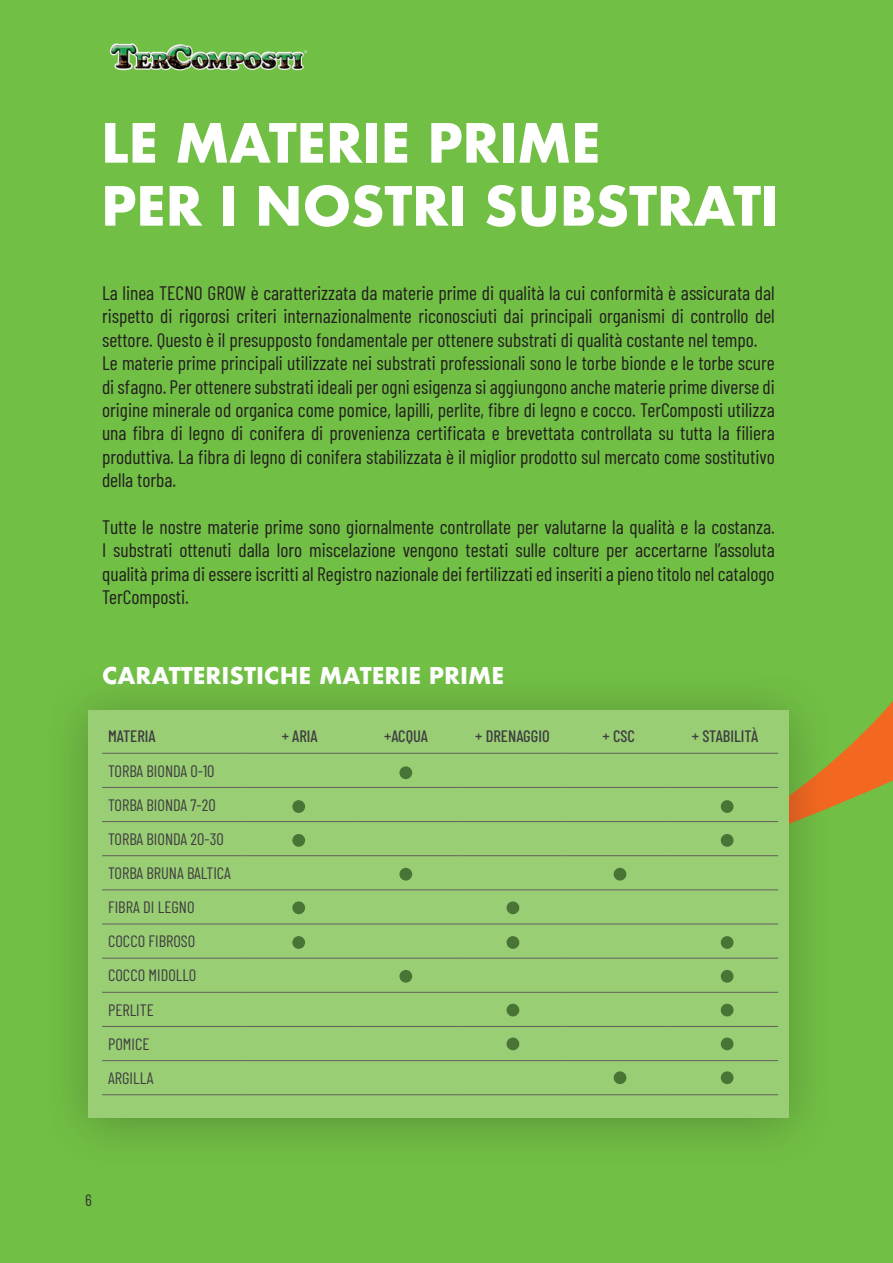
<style>
.page{position:relative;width:893px;height:1263px;background:#71bf44}
.page>*{position:absolute;margin:0;border:0;box-sizing:border-box;transform-origin:0 0}
.t1{font:700 52.5px "Futura";letter-spacing:-.01em;color:#fff}
.t2{font:700 22.5px "Futura";color:#fff}
.t3{font:19.5px/23.4px "Barlow Condensed";color:#231f20;text-align:justify}
.t4{font:16.5px "Barlow Condensed";color:#3e3e3f}
.t5{font:500 16.5px "Barlow Condensed";color:#3e3e3f}
.t6{font:16.5px "Barlow Condensed";color:#363536}
</style>
<div class="page">
<svg style="left:836px;top:701px;width:57px;height:104px;fill:#f36821"></svg>
<img style="left:109px;top:43px;width:198px;height:28px">
<div style="left:41px;top:667px;width:795px;height:503px;background:#231f20;opacity:.29"></div>
<div style="left:88px;top:711px;width:701px;height:407px;background:#9ace75"></div>
<hr style="left:102px;top:753px;width:145px;height:1px;background:#64605b">
<hr style="left:247px;top:753px;width:106px;height:1px;background:#64605b">
<hr style="left:353px;top:753px;width:106px;height:1px;background:#64605b">
<hr style="left:459px;top:753px;width:107px;height:1px;background:#64605b">
<hr style="left:566px;top:753px;width:106px;height:1px;background:#64605b">
<hr style="left:672px;top:753px;width:106px;height:1px;background:#64605b">
<hr style="left:102px;top:787px;width:145px;height:1px;background:#64605b">
<hr style="left:247px;top:787px;width:106px;height:1px;background:#64605b">
<hr style="left:353px;top:787px;width:106px;height:1px;background:#64605b">
<hr style="left:459px;top:787px;width:107px;height:1px;background:#64605b">
<hr style="left:566px;top:787px;width:106px;height:1px;background:#64605b">
<hr style="left:672px;top:787px;width:106px;height:1px;background:#64605b">
<hr style="left:102px;top:821px;width:145px;height:1px;background:#64605b">
<hr style="left:247px;top:821px;width:106px;height:1px;background:#64605b">
<hr style="left:353px;top:821px;width:106px;height:1px;background:#64605b">
<hr style="left:459px;top:821px;width:107px;height:1px;background:#64605b">
<hr style="left:566px;top:821px;width:106px;height:1px;background:#64605b">
<hr style="left:672px;top:821px;width:106px;height:1px;background:#64605b">
<hr style="left:102px;top:855px;width:145px;height:1px;background:#64605b">
<hr style="left:247px;top:855px;width:106px;height:1px;background:#64605b">
<hr style="left:353px;top:855px;width:106px;height:1px;background:#64605b">
<hr style="left:459px;top:855px;width:107px;height:1px;background:#64605b">
<hr style="left:566px;top:855px;width:106px;height:1px;background:#64605b">
<hr style="left:672px;top:855px;width:106px;height:1px;background:#64605b">
<hr style="left:102px;top:889px;width:145px;height:1px;background:#64605b">
<hr style="left:247px;top:889px;width:106px;height:1px;background:#64605b">
<hr style="left:353px;top:889px;width:106px;height:1px;background:#64605b">
<hr style="left:459px;top:889px;width:107px;height:1px;background:#64605b">
<hr style="left:566px;top:889px;width:106px;height:1px;background:#64605b">
<hr style="left:672px;top:889px;width:106px;height:1px;background:#64605b">
<hr style="left:102px;top:924px;width:145px;height:1px;background:#64605b">
<hr style="left:247px;top:924px;width:106px;height:1px;background:#64605b">
<hr style="left:353px;top:924px;width:106px;height:1px;background:#64605b">
<hr style="left:459px;top:924px;width:107px;height:1px;background:#64605b">
<hr style="left:566px;top:924px;width:106px;height:1px;background:#64605b">
<hr style="left:672px;top:924px;width:106px;height:1px;background:#64605b">
<hr style="left:102px;top:958px;width:145px;height:1px;background:#64605b">
<hr style="left:247px;top:958px;width:106px;height:1px;background:#64605b">
<hr style="left:353px;top:958px;width:106px;height:1px;background:#64605b">
<hr style="left:459px;top:958px;width:107px;height:1px;background:#64605b">
<hr style="left:566px;top:958px;width:106px;height:1px;background:#64605b">
<hr style="left:672px;top:958px;width:106px;height:1px;background:#64605b">
<hr style="left:102px;top:992px;width:145px;height:1px;background:#64605b">
<hr style="left:247px;top:992px;width:106px;height:1px;background:#64605b">
<hr style="left:353px;top:992px;width:106px;height:1px;background:#64605b">
<hr style="left:459px;top:992px;width:107px;height:1px;background:#64605b">
<hr style="left:566px;top:992px;width:106px;height:1px;background:#64605b">
<hr style="left:672px;top:992px;width:106px;height:1px;background:#64605b">
<hr style="left:102px;top:1026px;width:145px;height:1px;background:#64605b">
<hr style="left:247px;top:1026px;width:106px;height:1px;background:#64605b">
<hr style="left:353px;top:1026px;width:106px;height:1px;background:#64605b">
<hr style="left:459px;top:1026px;width:107px;height:1px;background:#64605b">
<hr style="left:566px;top:1026px;width:106px;height:1px;background:#64605b">
<hr style="left:672px;top:1026px;width:106px;height:1px;background:#64605b">
<hr style="left:102px;top:1060px;width:145px;height:1px;background:#64605b">
<hr style="left:247px;top:1060px;width:106px;height:1px;background:#64605b">
<hr style="left:353px;top:1060px;width:106px;height:1px;background:#64605b">
<hr style="left:459px;top:1060px;width:107px;height:1px;background:#64605b">
<hr style="left:566px;top:1060px;width:106px;height:1px;background:#64605b">
<hr style="left:672px;top:1060px;width:106px;height:1px;background:#64605b">
<hr style="left:102px;top:1094px;width:145px;height:1px;background:#64605b">
<hr style="left:247px;top:1094px;width:106px;height:1px;background:#64605b">
<hr style="left:353px;top:1094px;width:106px;height:1px;background:#64605b">
<hr style="left:459px;top:1094px;width:107px;height:1px;background:#64605b">
<hr style="left:566px;top:1094px;width:106px;height:1px;background:#64605b">
<hr style="left:672px;top:1094px;width:106px;height:1px;background:#64605b">
<div style="left:399px;top:766px;width:13px;height:13px;background:#487436;border-radius:50%"></div>
<div style="left:399px;top:868px;width:13px;height:12px;background:#487436;border-radius:50%"></div>
<div style="left:292px;top:800px;width:13px;height:13px;background:#487436;border-radius:50%"></div>
<div style="left:292px;top:901px;width:13px;height:13px;background:#487436;border-radius:50%"></div>
<div style="left:292px;top:834px;width:13px;height:13px;background:#487436;border-radius:50%"></div>
<div style="left:292px;top:936px;width:13px;height:13px;background:#487436;border-radius:50%"></div>
<div style="left:507px;top:901px;width:12px;height:13px;background:#487436;border-radius:50%"></div>
<div style="left:507px;top:936px;width:12px;height:13px;background:#487436;border-radius:50%"></div>
<div style="left:614px;top:868px;width:12px;height:12px;background:#487436;border-radius:50%"></div>
<div style="left:721px;top:800px;width:12px;height:13px;background:#487436;border-radius:50%"></div>
<div style="left:721px;top:834px;width:12px;height:13px;background:#487436;border-radius:50%"></div>
<div style="left:721px;top:936px;width:12px;height:13px;background:#487436;border-radius:50%"></div>
<div style="left:507px;top:1004px;width:12px;height:12px;background:#487436;border-radius:50%"></div>
<div style="left:507px;top:1037px;width:12px;height:13px;background:#487436;border-radius:50%"></div>
<div style="left:614px;top:1071px;width:12px;height:13px;background:#487436;border-radius:50%"></div>
<div style="left:721px;top:1004px;width:12px;height:12px;background:#487436;border-radius:50%"></div>
<div style="left:721px;top:1037px;width:12px;height:13px;background:#487436;border-radius:50%"></div>
<div style="left:721px;top:1071px;width:12px;height:13px;background:#487436;border-radius:50%"></div>
<div style="left:399px;top:970px;width:13px;height:13px;background:#487436;border-radius:50%"></div>
<div style="left:721px;top:970px;width:12px;height:13px;background:#487436;border-radius:50%"></div>
<p class="t1" style="left:101px;top:105px;width:501px">LE MATERIE PRIME</p>
<p class="t1" style="left:101px;top:168px;width:680px">PER I NOSTRI SUBSTRATI</p>
<p class="t3" style="left:102px;top:280px;width:674px">La linea TECNO GROW è caratterizzata da materie prime di qualità la cui conformità è assicurata dal rispetto di rigorosi criteri internazionalmente riconosciuti dai principali organismi di controllo del settore. Questo è il presupposto fondamentale per ottenere substrati di qualità costante nel tempo.</p>
<p class="t3" style="left:102px;top:350px;width:674px">Le materie prime principali utilizzate nei substrati professionali sono le torbe bionde e le torbe scure di sfagno. Per ottenere substrati ideali per ogni esigenza si aggiungono anche materie prime diverse di origine minerale od organica come pomice, lapilli, perlite, fibre di legno e cocco. TerComposti utilizza una fibra di legno di conifera di provenienza certificata e brevettata controllata su tutta la filiera produttiva. La fibra di legno di conifera stabilizzata è il miglior prodotto sul mercato come sostitutivo della torba.</p>
<p class="t3" style="left:102px;top:514px;width:674px">Tutte le nostre materie prime sono giornalmente controllate per valutarne la qualità e la costanza.<br>I substrati ottenuti dalla loro miscelazione vengono testati sulle colture per accertarne l’assoluta qualità prima di essere iscritti al Registro nazionale dei fertilizzati ed inseriti a pieno titolo nel catalogo TerComposti.</p>
<p class="t2" style="left:102px;top:659px;width:404px">CARATTERISTICHE MATERIE PRIME</p>
<p class="t5" style="left:108px;top:724px;width:49px">MATERIA</p>
<p class="t5" style="left:282px;top:724px;width:38px">+ ARIA</p>
<p class="t5" style="left:384px;top:724px;width:46px">+ACQUA</p>
<p class="t5" style="left:475px;top:724px;width:76px">+ DRENAGGIO</p>
<p class="t5" style="left:602px;top:724px;width:34px">+ CSC</p>
<p class="t5" style="left:692px;top:724px;width:68px">+ STABILITÀ</p>
<p class="t4" style="left:108px;top:759px;width:108px">TORBA BIONDA 0-10</p>
<p class="t4" style="left:108px;top:793px;width:109px">TORBA BIONDA 7-20</p>
<p class="t4" style="left:108px;top:827px;width:117px">TORBA BIONDA 20-30</p>
<p class="t4" style="left:108px;top:861px;width:124px">TORBA BRUNA BALTICA</p>
<p class="t4" style="left:108px;top:895px;width:88px">FIBRA DI LEGNO</p>
<p class="t4" style="left:108px;top:929px;width:89px">COCCO FIBROSO</p>
<p class="t4" style="left:108px;top:964px;width:90px">COCCO MIDOLLO</p>
<p class="t4" style="left:108px;top:998px;width:47px">PERLITE</p>
<p class="t4" style="left:108px;top:1032px;width:43px">POMICE</p>
<p class="t4" style="left:108px;top:1066px;width:47px">ARGILLA</p>
<p class="t6" style="left:85px;top:1188px;width:8px">6</p>
</div>
